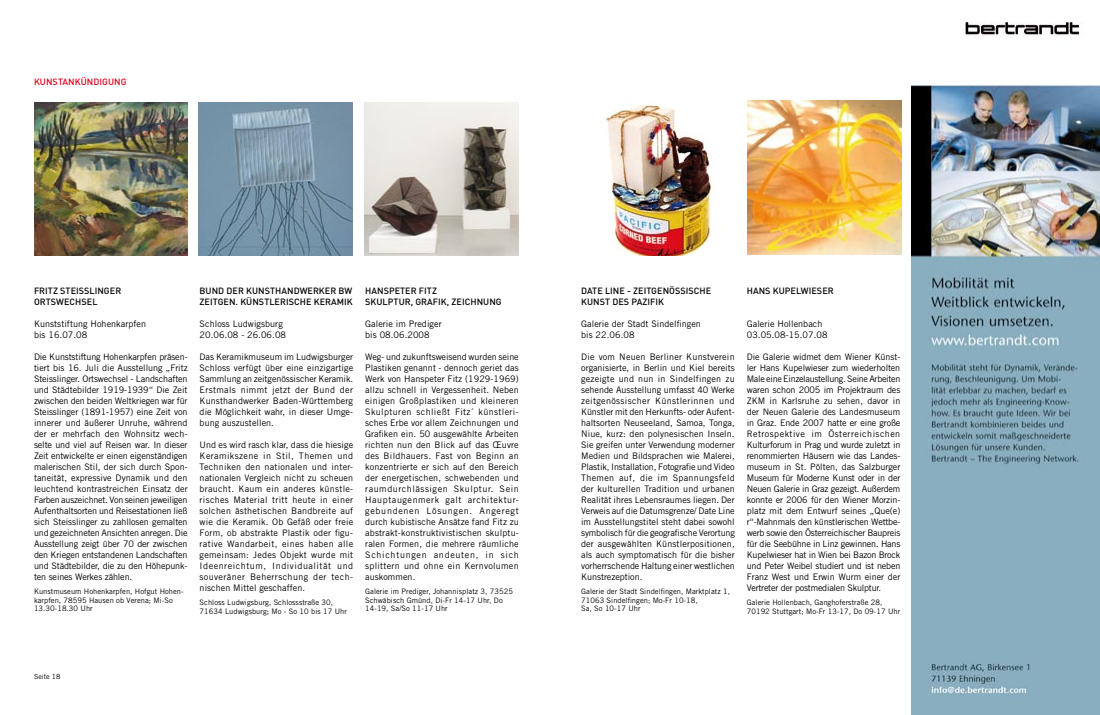
<style>
.page{position:relative;width:1100px;height:715px;background:#fff}
.page>*{position:absolute;margin:0;border:0;box-sizing:border-box;transform-origin:0 0}
.fliess{font:9px/11px "Trade Gothic LT";color:#000;text-align:justify}
.fliess_flattert{font:9px/11px "Trade Gothic LT";letter-spacing:.005em;color:#000}
.fliess_flattert-2{font:500 9px/11px "DIN";letter-spacing:.005em;color:#000}
.subhead_Rot{font:500 9px "DIN";letter-spacing:.005em;color:#dc001b}
.legende_libü{font:7.5px/8.5px "Trade Gothic LT";letter-spacing:.005em;color:#000}
.fliess_flattert-3{font:7px "Trade Gothic LT";letter-spacing:.005em;color:#000}
</style>
<div class="page">
<img style="left:605px;top:104px;width:108px;height:151px">
<img style="left:747px;top:100px;width:154px;height:154px">
<img style="left:911px;top:22px;width:189px;height:692px">
<img style="left:198px;top:102px;width:154px;height:154px">
<img style="left:365px;top:102px;width:153px;height:154px">
<img style="left:34px;top:102px;width:154px;height:154px">
<p class="subhead_Rot" style="left:34px;top:76px;width:94px">KUNSTANKÜNDIGUNG</p>
<p class="fliess_flattert-2" style="left:34px;top:285px;width:89px">FRITZ STEISSLINGER<br>ORTSWECHSEL</p>
<p class="fliess_flattert" style="left:34px;top:318px;width:114px">Kunststiftung Hohenkarpfen bis 16.07.08</p>
<p class="fliess" style="left:34px;top:351px;width:155px">Die Kunststiftung Hohenkarpfen präsen&shy;tiert bis 16. Juli die Ausstellung „Fritz Steisslinger. Ortswechsel - Landschaften und Städtebilder 1919-1939“ Die Zeit zwischen den beiden Weltkriegen war für Steisslinger (1891-1957) eine Zeit von innerer und äußerer Unruhe, während der er mehrfach den Wohnsitz wech&shy;selte und viel auf Reisen war. In dieser Zeit entwickelte er einen eigenständigen malerischen Stil, der sich durch Spon&shy;taneität, expressive Dynamik und den leuchtend kontrastreichen Einsatz der Farben auszeichnet. Von seinen jeweiligen Aufenthaltsorten und Reisestationen ließ sich Steisslinger zu zahllosen gemalten und gezeichneten Ansichten anregen. Die Ausstellung zeigt über 70 der zwischen den Kriegen entstandenen Landschaften und Städtebilder, die zu den Höhepunk&shy;ten seines Werkes zählen.</p>
<p class="legende_libü" style="left:34px;top:587px;width:151px">Kunstmuseum Hohenkarpfen, Hofgut Hohen&shy;karpfen, 78595 Hausen ob Verena; Mi-So<br>13.30-18.30 Uhr</p>
<p class="fliess_flattert-2" style="left:200px;top:285px;width:154px">BUND DER KUNSTHANDWERKER BW<br>ZEITGEN. KÜNSTLERISCHE KERAMIK</p>
<p class="fliess_flattert" style="left:200px;top:318px;width:88px">Schloss Ludwigsburg<br>20.06.08 - 26.06.08</p>
<p class="fliess" style="left:200px;top:351px;width:155px">Das Keramikmuseum im Ludwigsburger Schloss verfügt über eine einzigartige Sammlung an zeitgenössischer Keramik.<br>Erstmals nimmt jetzt der Bund der Kunsthandwerker Baden-Württemberg die Möglichkeit wahr, in dieser Umge&shy;bung auszustellen.</p>
<p class="fliess" style="left:200px;top:439px;width:155px">Und es wird rasch klar, dass die hiesige Keramikszene in Stil, Themen und Techniken den nationalen und inter&shy;nationalen Vergleich nicht zu scheuen braucht. Kaum ein anderes künstle&shy;risches Material tritt heute in einer solchen ästhetischen Bandbreite auf wie die Keramik. Ob Gefäß oder freie Form, ob abstrakte Plastik oder figu&shy;rative Wandarbeit, eines haben alle gemeinsam: Jedes Objekt wurde mit Ideenreichtum, Individualität und souveräner Beherrschung der tech&shy;nischen Mittel geschaffen.</p>
<p class="legende_libü" style="left:200px;top:598px;width:149px">Schloss Ludwigsburg, Schlossstraße 30,<br>71634 Ludwigsburg; Mo - So 10 bis 17 Uhr</p>
<p class="fliess_flattert-2" style="left:365px;top:285px;width:138px">HANSPETER FITZ<br>SKULPTUR, GRAFIK, ZEICHNUNG</p>
<p class="fliess_flattert" style="left:365px;top:318px;width:78px">Galerie im Prediger bis 08.06.2008</p>
<p class="fliess" style="left:365px;top:351px;width:155px">Weg- und zukunftsweisend wurden seine Plastiken genannt - dennoch geriet das Werk von Hanspeter Fitz (1929-1969) allzu schnell in Vergessenheit. Neben einigen Großplastiken und kleineren Skulpturen schließt Fitz´ künstleri&shy;sches Erbe vor allem Zeichnungen und Grafiken ein. 50 ausgewählte Arbeiten richten nun den Blick auf das Œuvre des Bildhauers. Fast von Beginn an konzentrierte er sich auf den Bereich der energetischen, schwebenden und raumdurchlässigen Skulptur. Sein Hauptaugenmerk galt architektur&shy;gebundenen Lösungen. Angeregt durch kubistische Ansätze fand Fitz zu abstrakt-konstruktivistischen skulptu&shy;ralen Formen, die mehrere räumliche Schichtungen andeuten, in sich splittern und ohne ein Kernvolumen auskommen.</p>
<p class="legende_libü" style="left:365px;top:587px;width:149px">Galerie im Prediger, Johannisplatz 3, 73525<br>Schwäbisch Gmünd, Di-Fr 14-17 Uhr, Do<br>14-19, Sa/So 11-17 Uhr</p>
<p class="fliess_flattert-3" style="left:34px;top:672px;width:28px">Seite 18</p>
<p class="fliess_flattert-2" style="left:581px;top:285px;width:131px">DATE LINE - ZEITGENÖSSISCHE<br>KUNST DES PAZIFIK</p>
<p class="fliess_flattert" style="left:581px;top:318px;width:121px">Galerie der Stadt Sindelfingen bis 22.06.08</p>
<p class="fliess" style="left:581px;top:351px;width:155px">Die vom Neuen Berliner Kunstverein organisierte, in Berlin und Kiel bereits gezeigte und nun in Sindelfingen zu sehende Ausstellung umfasst 40 Werke zeitgenössischer Künstlerinnen und Künstler mit den Herkunfts- oder Aufent&shy;haltsorten Neuseeland, Samoa, Tonga, Niue, kurz: den polynesischen Inseln.<br>Sie greifen unter Verwendung moderner Medien und Bildsprachen wie Malerei, Plastik, Installation, Fotografie und Video Themen auf, die im Spannungsfeld der kulturellen Tradition und urbanen Realität ihres Lebensraumes liegen. Der Verweis auf die Datumsgrenze/ Date Line im Ausstellungstitel steht dabei sowohl symbolisch für die geografische Verortung der ausgewählten Künstlerpositionen, als auch symptomatisch für die bisher vorherrschende Haltung einer westlichen Kunstrezeption.</p>
<p class="legende_libü" style="left:581px;top:587px;width:150px">Galerie der Stadt Sindelfingen, Marktplatz 1,<br>71063 Sindelfingen; Mo-Fr 10-18,<br>Sa, So 10-17 Uhr</p>
<p class="fliess_flattert-2" style="left:747px;top:285px;width:88px">HANS KUPELWIESER</p>
<p class="fliess_flattert" style="left:747px;top:318px;width:82px">Galerie Hollenbach<br>03.05.08-15.07.08</p>
<p class="fliess" style="left:747px;top:351px;width:155px">Die Galerie widmet dem Wiener Künst&shy;ler Hans Kupelwieser zum wiederholten Male eine Einzelaustellung. Seine Arbeiten waren schon 2005 im Projektraum des ZKM in Karlsruhe zu sehen, davor in der Neuen Galerie des Landesmuseum in Graz. Ende 2007 hatte er eine große Retrospektive im Österreichischen Kulturforum in Prag und wurde zuletzt in renommierten Häusern wie das Landes&shy;museum in St. Pölten, das Salzburger Museum für Moderne Kunst oder in der Neuen Galerie in Graz gezeigt. Außerdem konnte er 2006 für den Wiener Morzin&shy;platz mit dem Entwurf seines „Que(e) r“-Mahnmals den künstlerischen Wettbe&shy;werb sowie den Österreichischer Baupreis für die Seebühne in Linz gewinnen. Hans Kupelwieser hat in Wien bei Bazon Brock und Peter Weibel studiert und ist neben Franz West und Erwin Wurm einer der Vertreter der postmedialen Skulptur.</p>
<p class="legende_libü" style="left:747px;top:598px;width:155px">Galerie Hollenbach, Ganghoferstraße 28,<br>70192 Stuttgart; Mo-Fr 13-17, Do 09-17 Uhr</p>
</div>
